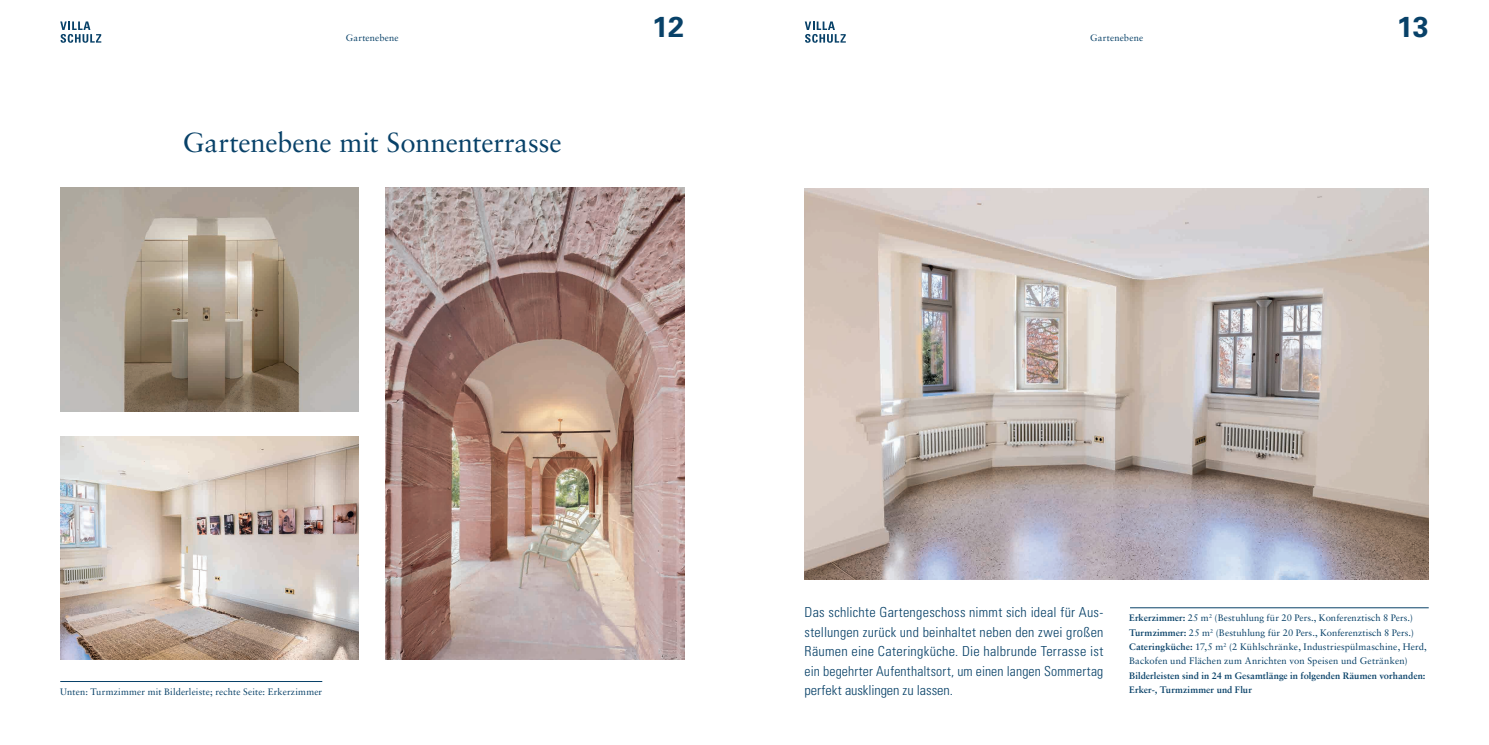
<style>
.page{position:relative;width:1489px;height:745px;background:#fff}
.page>*{position:absolute;margin:0;border:0;box-sizing:border-box;transform-origin:0 0}
.t1{font:700 28.75px "Univers LT Std";color:#084168}
.t2{font:27.5px "Sabon LT Std";letter-spacing:-.005em;color:#084168}
.t3{font:300 condensed 13.75px/19.5px "Univers LT Std";color:#084168;text-align:justify}
.t4{font:9.5px/14.4px "Sabon LT Std";letter-spacing:.015em;color:#084168}
.t5{font:700 9.38px/14.1px "Sabon LT Std";letter-spacing:.005em;color:#084168}
.t6{font:9.38px "Sabon LT Std";letter-spacing:.015em;color:#084168}
.s1{font-weight:700;font-size:9.38px}
.s2{font-size:9.38px}
.s3{font-weight:700}
</style>
<div class="page">
<svg style="left:804px;top:21px;width:41px;height:22px"></svg>
<img style="left:804px;top:188px;width:624px;height:391px">
<svg style="left:60px;top:21px;width:41px;height:22px"></svg>
<hr style="left:60px;top:680px;width:262px;height:1px;background:#084168">
<img style="left:60px;top:436px;width:299px;height:222px">
<img style="left:385px;top:188px;width:299px;height:471px">
<img style="left:60px;top:188px;width:299px;height:223px">
<hr style="left:1129px;top:607px;width:299px;height:1px;background:#084168">
<p class="t6" style="left:346px;top:32px;width:54px">Gartenebene</p>
<h2 class="t2" style="left:183px;top:126px;width:380px">Gartenebene mit Sonnenterrasse</h2>
<h1 class="t1" style="left:652px;top:10px;width:33px">12</h1>
<p class="t6" style="left:1090px;top:32px;width:54px">Gartenebene</p>
<h1 class="t1" style="left:1396px;top:10px;width:33px">13</h1>
<p class="t6" style="left:60px;top:686px;width:263px">Unten: Turmzimmer mit Bilderleiste; rechte Seite: Erkerzimmer</p>
<p class="t3" style="left:804px;top:602px;width:300px">Das schlichte Gartengeschoss nimmt sich ideal für Aus&shy;stellungen zurück und beinhaltet neben den zwei großen Räumen eine Cateringküche. Die halbrunde Terrasse ist ein begehrter Aufenthaltsort, um einen langen Sommertag perfekt ausklingen zu lassen.</p>
<p class="t4" style="left:1129px;top:610px;width:299px"><span class="s1">Erkerzimmer:</span> 25 m<sup>2</sup> (Bestuhlung für 20 <span class="s2">Pers.</span>, Konferenztisch 8 <span class="s2">Pers.</span>)<br><span class="s3">Turmzimmer:</span> 25 m<sup>2</sup> (Bestuhlung für 20 <span class="s2">Pers.</span>, Konferenztisch 8 <span class="s2">Pers.</span>)<br><span class="s1">Cateringküche:</span> 17,5 m<sup>2</sup> (2 Kühlschränke, Industriespülmaschine, Herd, Backofen und Flächen zum Anrichten von Speisen und Getränken)</p>
<p class="t5" style="left:1129px;top:667px;width:298px">Bilderleisten sind in 24 m Gesamtlänge in folgenden Räumen vorhanden:<br>Erker-, Turmzimmer und Flur</p>
</div>
